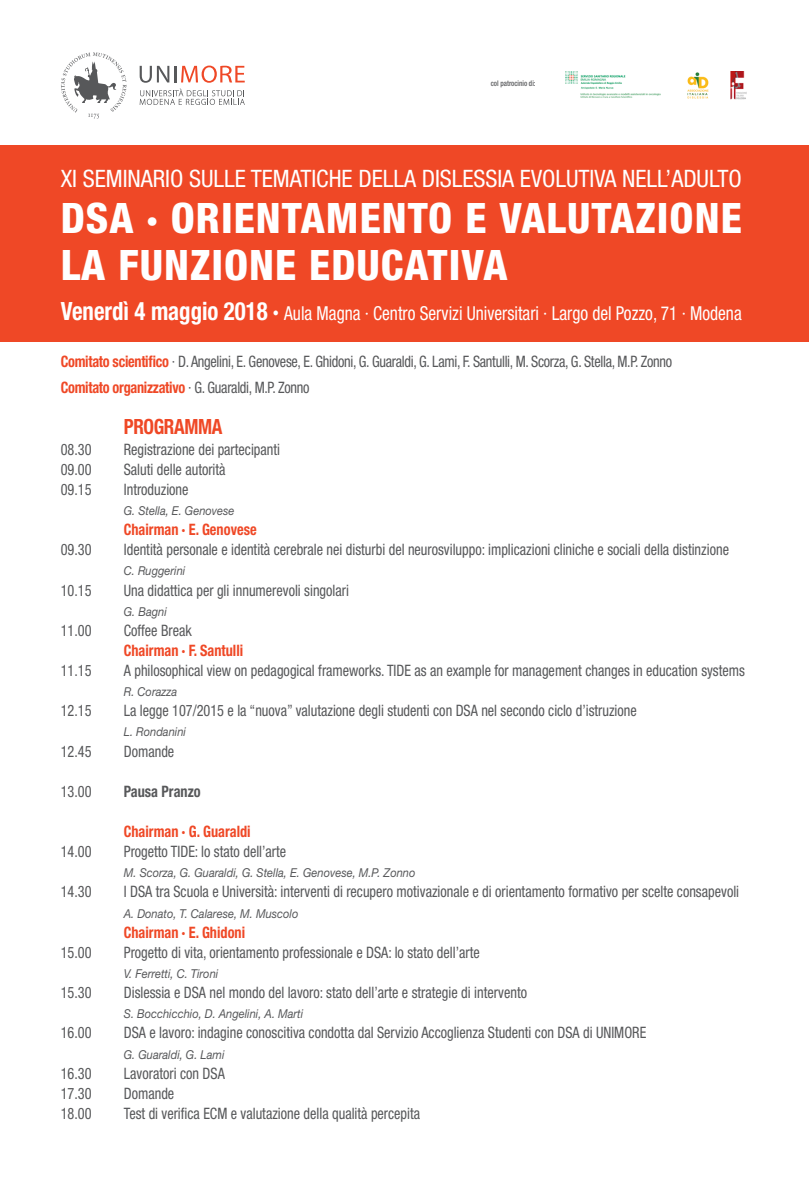
<style>
.page{position:relative;width:809px;height:1181px;background:#fff}
.page>*{position:absolute;margin:0;border:0;box-sizing:border-box;transform-origin:0 0}
.titolo{font:800 condensed 42px "Helvetica Neue LT Std";letter-spacing:.025em;color:#fff}
.titolo-2{font:condensed 23.97px "Helvetica Neue LT Std";color:#fff}
.t1{font:700 condensed 21px "Helvetica Neue LT Std";letter-spacing:-.02em;color:#ef4826;scale:.91 1}
.t2{font:condensed 19.25px "Helvetica Neue LT Std";color:#fff;scale:.91 1}
.t3{font:condensed 15.75px "Helvetica Neue LT Std";color:#57585a;scale:.91 1}
.t4{font:condensed 15.75px "Helvetica Neue LT Std";letter-spacing:-.02em;color:#57585a;scale:.91 1}
.t5{font:700 condensed 15.75px "Helvetica Neue LT Std";color:#ef4826;scale:.91 1}
.t6{font:700 condensed 15.75px "Helvetica Neue LT Std";letter-spacing:-.02em;color:#ef4826;scale:.91 1}
.t7{font:700 condensed 15.75px "Helvetica Neue LT Std";color:#57585a;scale:.91 1}
.t8{font:italic 12.25px "Helvetica Neue LT Std";color:#57585a;scale:.91 1}
.t9{font:500 condensed 7.7px "Helvetica Neue LT Std";color:#57585a;scale:.91 1}
.s1{font-weight:700;font-size:25.11px}
.s2{font-weight:700;color:#ef4826}
.s3{font-weight:400;color:#57585a}
</style>
<div class="page">
<div style="left:0;top:145px;width:809px;height:196px;background:#ef4826"></div>
<img style="left:565px;top:71px;width:96px;height:27px">
<img style="left:687px;top:72px;width:22px;height:27px">
<img style="left:730px;top:71px;width:16px;height:29px">
<svg style="left:61px;top:52px;width:65px;height:67px"></svg>
<svg style="left:140px;top:66px;width:105px;height:17px"></svg>
<svg style="left:140px;top:89px;width:105px;height:16px"></svg>
<p class="t9" style="left:491px;top:79px;width:51px">col patrocinio di:</p>
<p class="titolo-2" style="left:61px;top:165px;width:682px">XI SEMINARIO SULLE TEMATICHE DELLA DISLESSIA EVOLUTIVA NELL’ADULTO</p>
<p class="titolo" style="left:61px;top:192px;width:682px">DSA · ORIENTAMENTO E VALUTAZIONE</p>
<p class="titolo" style="left:61px;top:239px;width:448px">LA FUNZIONE EDUCATIVA</p>
<p class="t2" style="left:61px;top:302px;width:749px"><span class="s1">Venerdì 4 maggio 2018 ·</span> Aula Magna · Centro Servizi Universitari · Largo del Pozzo, 71 · Modena</p>
<p class="t4" style="left:61px;top:352px;width:673px"><span class="s2">Comitato scientifico</span> · D. Angelini, E. Genovese, E. Ghidoni, G. Guaraldi, G. Lami, F. Santulli, M. Scorza, G. Stella, M.P. Zonno</p>
<p class="t6" style="left:61px;top:378px;width:275px">Comitato organizzativo <span class="s3">· G. Guaraldi, M.P. Zonno</span></p>
<p class="t1" style="left:124px;top:414px;width:110px">PROGRAMMA</p>
<p class="t3" style="left:61px;top:440px;width:35px">08.30</p>
<p class="t3" style="left:124px;top:440px;width:173px">Registrazione dei partecipanti</p>
<p class="t3" style="left:61px;top:460px;width:35px">09.00</p>
<p class="t3" style="left:124px;top:460px;width:113px">Saluti delle autorità</p>
<p class="t3" style="left:61px;top:480px;width:35px">09.15</p>
<p class="t3" style="left:124px;top:480px;width:73px">Introduzione</p>
<p class="t8" style="left:124px;top:503px;width:123px">G. Stella, E. Genovese</p>
<p class="t5" style="left:124px;top:520px;width:147px">Chairman · E. Genovese</p>
<p class="t3" style="left:61px;top:540px;width:35px">09.30</p>
<p class="t3" style="left:124px;top:540px;width:666px">Identità personale e identità cerebrale nei disturbi del neurosviluppo: implicazioni cliniche e sociali della distinzione</p>
<p class="t8" style="left:124px;top:563px;width:69px">C. Ruggerini</p>
<p class="t3" style="left:61px;top:581px;width:35px">10.15</p>
<p class="t3" style="left:124px;top:581px;width:249px">Una didattica per gli innumerevoli singolari</p>
<p class="t8" style="left:124px;top:604px;width:49px">G. Bagni</p>
<p class="t3" style="left:61px;top:621px;width:35px">11.00</p>
<p class="t3" style="left:124px;top:621px;width:76px">Coffee Break</p>
<p class="t5" style="left:124px;top:641px;width:133px">Chairman · F. Santulli</p>
<p class="t3" style="left:61px;top:661px;width:35px">11.15</p>
<p class="t3" style="left:124px;top:661px;width:684px">A philosophical view on pedagogical frameworks. TIDE as an example for management changes in education systems</p>
<p class="t8" style="left:124px;top:684px;width:60px">R. Corazza</p>
<p class="t3" style="left:61px;top:701px;width:35px">12.15</p>
<p class="t3" style="left:124px;top:701px;width:565px">La legge 107/2015 e la “nuova” valutazione degli studenti con DSA nel secondo ciclo d’istruzione</p>
<p class="t8" style="left:124px;top:724px;width:70px">L. Rondanini</p>
<p class="t3" style="left:61px;top:742px;width:35px">12.45</p>
<p class="t3" style="left:124px;top:742px;width:57px">Domande</p>
<p class="t3" style="left:61px;top:782px;width:35px">13.00</p>
<p class="t7" style="left:124px;top:781px;width:86px">Pausa Pranzo</p>
<p class="t5" style="left:124px;top:822px;width:141px">Chairman · G. Guaraldi</p>
<p class="t3" style="left:61px;top:842px;width:35px">14.00</p>
<p class="t3" style="left:124px;top:842px;width:180px">Progetto TIDE: lo stato dell’arte</p>
<p class="t8" style="left:124px;top:865px;width:322px">M. Scorza, G. Guaraldi, G. Stella, E. Genovese, M.P. Zonno</p>
<p class="t3" style="left:61px;top:883px;width:35px">14.30</p>
<p class="t3" style="left:124px;top:883px;width:677px">I DSA tra Scuola e Università: interventi di recupero motivazionale e di orientamento formativo per scelte consapevoli</p>
<p class="t8" style="left:124px;top:906px;width:193px">A. Donato, T. Calarese, M. Muscolo</p>
<p class="t5" style="left:124px;top:922px;width:135px">Chairman · E. Ghidoni</p>
<p class="t3" style="left:61px;top:943px;width:35px">15.00</p>
<p class="t3" style="left:124px;top:943px;width:392px">Progetto di vita, orientamento professionale e DSA: lo stato dell’arte</p>
<p class="t8" style="left:124px;top:966px;width:105px">V. Ferretti, C. Tironi</p>
<p class="t3" style="left:61px;top:983px;width:35px">15.30</p>
<p class="t3" style="left:124px;top:983px;width:444px">Dislessia e DSA nel mondo del lavoro: stato dell’arte e strategie di intervento</p>
<p class="t8" style="left:124px;top:1006px;width:199px">S. Bocchicchio, D. Angelini, A. Marti</p>
<p class="t3" style="left:61px;top:1023px;width:35px">16.00</p>
<p class="t3" style="left:124px;top:1023px;width:575px">DSA e lavoro: indagine conoscitiva condotta dal Servizio Accoglienza Studenti con DSA di UNIMORE</p>
<p class="t8" style="left:124px;top:1046px;width:112px">G. Guaraldi, G. Lami</p>
<p class="t3" style="left:61px;top:1064px;width:35px">16.30</p>
<p class="t3" style="left:124px;top:1064px;width:112px">Lavoratori con DSA</p>
<p class="t3" style="left:61px;top:1084px;width:35px">17.30</p>
<p class="t3" style="left:124px;top:1084px;width:57px">Domande</p>
<p class="t3" style="left:61px;top:1104px;width:35px">18.00</p>
<p class="t3" style="left:124px;top:1104px;width:327px">Test di verifica ECM e valutazione della qualità percepita</p>
</div>
